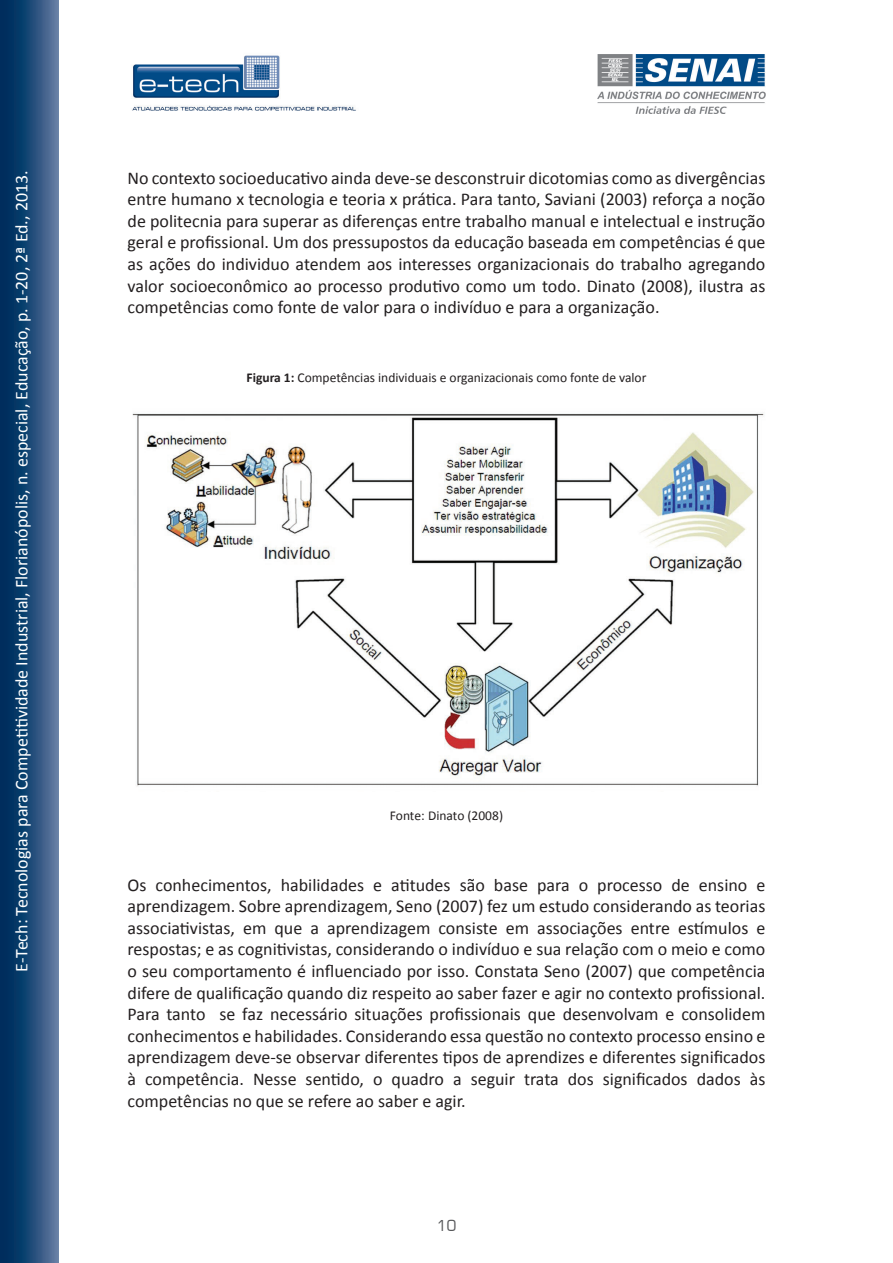
<style>
.page{position:relative;width:893px;height:1263px;background:#fff}
.page>*{position:absolute;margin:0;border:0;box-sizing:border-box;transform-origin:0 0}
.t1{font:18px/21.6px "Calibri";color:#231f20;text-align:justify}
.t2{font:18px "Calibri";color:#fff}
.t3{font:15px "Square 721 BT";color:#57585a}
.t4{font:13.5px "Calibri";color:#231f20}
.s1{font-weight:700}
</style>
<div class="page">
<svg style="left:0;top:0;width:58px;height:1263px;background:#214b78"></svg>
<img style="left:132px;top:55px;width:224px;height:56px">
<img style="left:597px;top:55px;width:168px;height:59px">
<img style="left:132px;top:413px;width:632px;height:373px">
<p class="t2" style="left:10px;top:972px;width:803px;rotate:-90deg">E-Tech: Tecnologias para Competitividade Industrial, Florianópolis, n. especial, Educação, p. 1-20, 2ª Ed., 2013.</p>
<p class="t1" style="left:128px;top:167px;width:639px">No contexto socioeducativo ainda deve-se desconstruir dicotomias como as divergências entre humano x tecnologia e teoria x prática. Para tanto, Saviani (2003) reforça a noção de politecnia para superar as diferenças entre trabalho manual e intelectual e instrução geral e profissional. Um dos pressupostos da educação baseada em competências é que as ações do individuo atendem aos interesses organizacionais do trabalho agregando valor socioeconômico ao processo produtivo como um todo. Dinato (2008), ilustra as competências como fonte de valor para o indivíduo e para a organização.</p>
<p class="t4" style="left:247px;top:369px;width:401px"><span class="s1">Figura 1:</span> Competências individuais e organizacionais como fonte de valor</p>
<p class="t4" style="left:390px;top:807px;width:115px">Fonte: Dinato (2008)</p>
<p class="t1" style="left:128px;top:874px;width:639px">Os conhecimentos, habilidades e atitudes são base para o processo de ensino e aprendizagem. Sobre aprendizagem, Seno (2007) fez um estudo considerando as teorias associativistas, em que a aprendizagem consiste em associações entre estímulos e respostas; e as cognitivistas, considerando o indivíduo e sua relação com o meio e como o seu comportamento é influenciado por isso. Constata Seno (2007) que competência difere de qualificação quando diz respeito ao saber fazer e agir no contexto profissional.<br>Para tanto se faz necessário situações profissionais que desenvolvam e consolidem conhecimentos e habilidades. Considerando essa questão no contexto processo ensino e aprendizagem deve-se observar diferentes tipos de aprendizes e diferentes significados à competência. Nesse sentido, o quadro a seguir trata dos significados dados às competências no que se refere ao saber e agir.</p>
<p class="t3" style="left:436px;top:1216px;width:22px">10</p>
</div>
